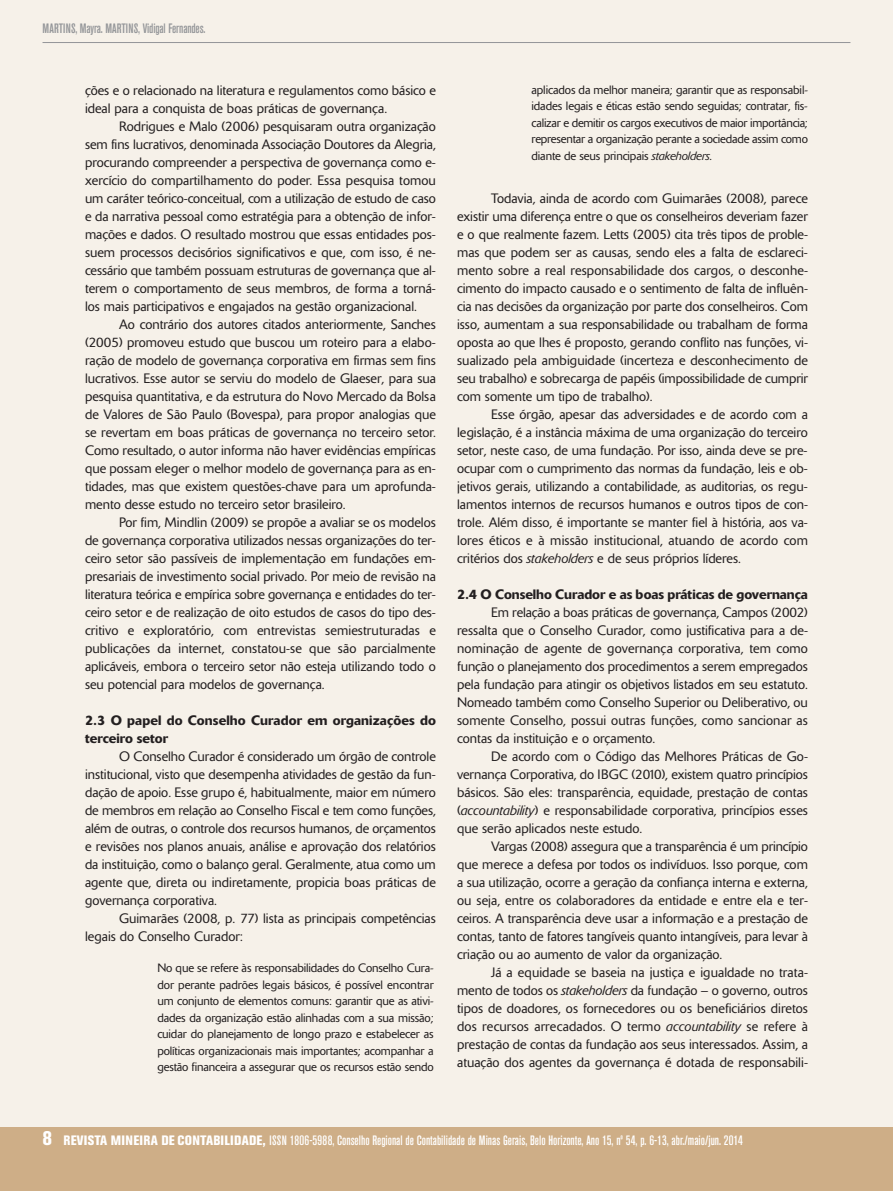
<style>
.page{position:relative;width:893px;height:1191px;background:#f6f1e9}
.page>*{position:absolute;margin:0;border:0;box-sizing:border-box;transform-origin:0 0}
.t1{font:300 13.5px/18px "Delta";color:#231f20;text-align:justify}
.t2{font:500 condensed 13.5px "Akzidenz Grotesk BE";color:#fff}
.t3{font:500 13.5px/18px "Delta";color:#231f20}
.t4{font:500 condensed 13.5px "Akzidenz Grotesk BE";letter-spacing:-.01em;color:#939598}
.t5{font:300 12px/16.5px "Delta";letter-spacing:-.01em;color:#231f20;text-align:justify}
.s1{font-style:italic}
.s2{font-weight:800;font-size:19.5px}
.s3{font-weight:800}
</style>
<div class="page">
<div style="left:0;top:1127px;width:893px;height:64px;background:#ceae87"></div>
<hr style="left:43px;top:42px;width:807px;height:1px;background:#939598">
<p class="t4" style="left:43px;top:23px;width:164px">MARTINS, Mayra. MARTINS, Vidigal Fernandes.</p>
<p class="t1" style="left:85px;top:82px;width:352px">ções e o relacionado na literatura e regulamentos como básico e ideal para a conquista de boas práticas de governança.</p>
<p class="t1" style="left:85px;top:118px;width:352px;text-indent:34px">Rodrigues e Malo (2006) pesquisaram outra organização sem fins lucrativos, denominada Associação Doutores da Alegria, procurando compreender a perspectiva de governança como e&shy;xercício do compartilhamento do poder. Essa pesquisa tomou um caráter teórico-conceitual, com a utilização de estudo de caso e da narrativa pessoal como estratégia para a obtenção de infor&shy;mações e dados. O resultado mostrou que essas entidades pos&shy;suem processos decisórios significativos e que, com isso, é ne&shy;cessário que também possuam estruturas de governança que al&shy;terem o comportamento de seus membros, de forma a torná&shy;los mais participativos e engajados na gestão organizacional.</p>
<p class="t1" style="left:85px;top:316px;width:352px;text-indent:34px">Ao contrário dos autores citados anteriormente, Sanches (2005) promoveu estudo que buscou um roteiro para a elabo&shy;ração de modelo de governança corporativa em firmas sem fins lucrativos. Esse autor se serviu do modelo de Glaeser, para sua pesquisa quantitativa, e da estrutura do Novo Mercado da Bolsa de Valores de São Paulo (Bovespa), para propor analogias que se revertam em boas práticas de governança no terceiro setor.<br>Como resultado, o autor informa não haver evidências empíricas que possam eleger o melhor modelo de governança para as en&shy;tidades, mas que existem questões-chave para um aprofunda&shy;mento desse estudo no terceiro setor brasileiro.</p>
<p class="t1" style="left:85px;top:514px;width:352px;text-indent:34px">Por fim, Mindlin (2009) se propõe a avaliar se os modelos de governança corporativa utilizados nessas organizações do ter&shy;ceiro setor são passíveis de implementação em fundações em&shy;presariais de investimento social privado. Por meio de revisão na literatura teórica e empírica sobre governança e entidades do ter&shy;ceiro setor e de realização de oito estudos de casos do tipo des&shy;critivo e exploratório, com entrevistas semiestruturadas e publicações da internet, constatou-se que são parcialmente aplicáveis, embora o terceiro setor não esteja utilizando todo o seu potencial para modelos de governança.</p>
<p class="t3" style="left:85px;top:712px;width:352px">2.3 O papel do Conselho Curador em organizações do terceiro setor</p>
<p class="t1" style="left:85px;top:748px;width:352px;text-indent:34px">O Conselho Curador é considerado um órgão de controle institucional, visto que desempenha atividades de gestão da fun&shy;dação de apoio. Esse grupo é, habitualmente, maior em número de membros em relação ao Conselho Fiscal e tem como funções, além de outras, o controle dos recursos humanos, de orçamentos e revisões nos planos anuais, análise e aprovação dos relatórios da instituição, como o balanço geral. Geralmente, atua como um agente que, direta ou indiretamente, propicia boas práticas de governança corporativa.</p>
<p class="t1" style="left:85px;top:910px;width:352px;text-indent:34px">Guimarães (2008, p. 77) lista as principais competências legais do Conselho Curador:</p>
<p class="t5" style="left:157px;top:960px;width:278px">No que se refere às responsabilidades do Conselho Cura&shy;dor perante padrões legais básicos, é possível encontrar um conjunto de elementos comuns: garantir que as ativi&shy;dades da organização estão alinhadas com a sua missão; cuidar do planejamento de longo prazo e estabelecer as políticas organizacionais mais importantes; acompanhar a gestão financeira a assegurar que os recursos estão sendo</p>
<p class="t5" style="left:531px;top:82px;width:278px">aplicados da melhor maneira; garantir que as responsabil&shy;idades legais e éticas estão sendo seguidas; contratar, fis&shy;calizar e demitir os cargos executivos de maior importância; representar a organização perante a sociedade assim como diante de seus principais <span class="s1">stakeholders</span>.</p>
<p class="t1" style="left:457px;top:190px;width:352px;text-indent:34px">Todavia, ainda de acordo com Guimarães (2008), parece existir uma diferença entre o que os conselheiros deveriam fazer e o que realmente fazem. Letts (2005) cita três tipos de proble&shy;mas que podem ser as causas, sendo eles a falta de esclareci&shy;mento sobre a real responsabilidade dos cargos, o desconhe&shy;cimento do impacto causado e o sentimento de falta de influên&shy;cia nas decisões da organização por parte dos conselheiros. Com isso, aumentam a sua responsabilidade ou trabalham de forma oposta ao que lhes é proposto, gerando conflito nas funções, vi&shy;sualizado pela ambiguidade (incerteza e desconhecimento de seu trabalho) e sobrecarga de papéis (impossibilidade de cumprir com somente um tipo de trabalho).</p>
<p class="t1" style="left:457px;top:406px;width:352px;text-indent:34px">Esse órgão, apesar das adversidades e de acordo com a legislação, é a instância máxima de uma organização do terceiro setor, neste caso, de uma fundação. Por isso, ainda deve se pre&shy;ocupar com o cumprimento das normas da fundação, leis e ob&shy;jetivos gerais, utilizando a contabilidade, as auditorias, os regu&shy;lamentos internos de recursos humanos e outros tipos de con&shy;trole. Além disso, é importante se manter fiel à história, aos va&shy;lores éticos e à missão institucional, atuando de acordo com critérios dos <span class="s1">stakeholders</span> e de seus próprios líderes.</p>
<p class="t3" style="left:457px;top:586px;width:352px">2.4 O Conselho Curador e as boas práticas de governança</p>
<p class="t1" style="left:457px;top:604px;width:352px;text-indent:34px">Em relação a boas práticas de governança, Campos (2002) ressalta que o Conselho Curador, como justificativa para a de&shy;nominação de agente de governança corporativa, tem como função o planejamento dos procedimentos a serem empregados pela fundação para atingir os objetivos listados em seu estatuto.<br>Nomeado também como Conselho Superior ou Deliberativo, ou somente Conselho, possui outras funções, como sancionar as contas da instituição e o orçamento.</p>
<p class="t1" style="left:457px;top:748px;width:352px;text-indent:34px">De acordo com o Código das Melhores Práticas de Go&shy;vernança Corporativa, do IBGC (2010), existem quatro princípios básicos. São eles: transparência, equidade, prestação de contas (<span class="s1">accountability</span>) e responsabilidade corporativa, princípios esses que serão aplicados neste estudo.</p>
<p class="t1" style="left:457px;top:838px;width:352px;text-indent:34px">Vargas (2008) assegura que a transparência é um princípio que merece a defesa por todos os indivíduos. Isso porque, com a sua utilização, ocorre a geração da confiança interna e externa, ou seja, entre os colaboradores da entidade e entre ela e ter&shy;ceiros. A transparência deve usar a informação e a prestação de contas, tanto de fatores tangíveis quanto intangíveis, para levar à criação ou ao aumento de valor da organização.</p>
<p class="t1" style="left:457px;top:964px;width:352px;text-indent:34px">Já a equidade se baseia na justiça e igualdade no trata&shy;mento de todos os <span class="s1">stakeholders</span> da fundação – o governo, outros tipos de doadores, os fornecedores ou os beneficiários diretos dos recursos arrecadados. O termo <span class="s1">accountability</span> se refere à prestação de contas da fundação aos seus interessados. Assim, a atuação dos agentes da governança é dotada de responsabili-</p>
<p class="t2" style="left:43px;top:1135px;width:702px"><span class="s2">8</span> <span class="s3">REVISTA MINEIRA DE CONTABILIDADE,</span> ISSN 1806-5988, Conselho Regional de Contabilidade de Minas Gerais, Belo Horizonte, Ano 15, nº 54, p. 6-13, abr./maio/jun. 2014</p>
</div>
